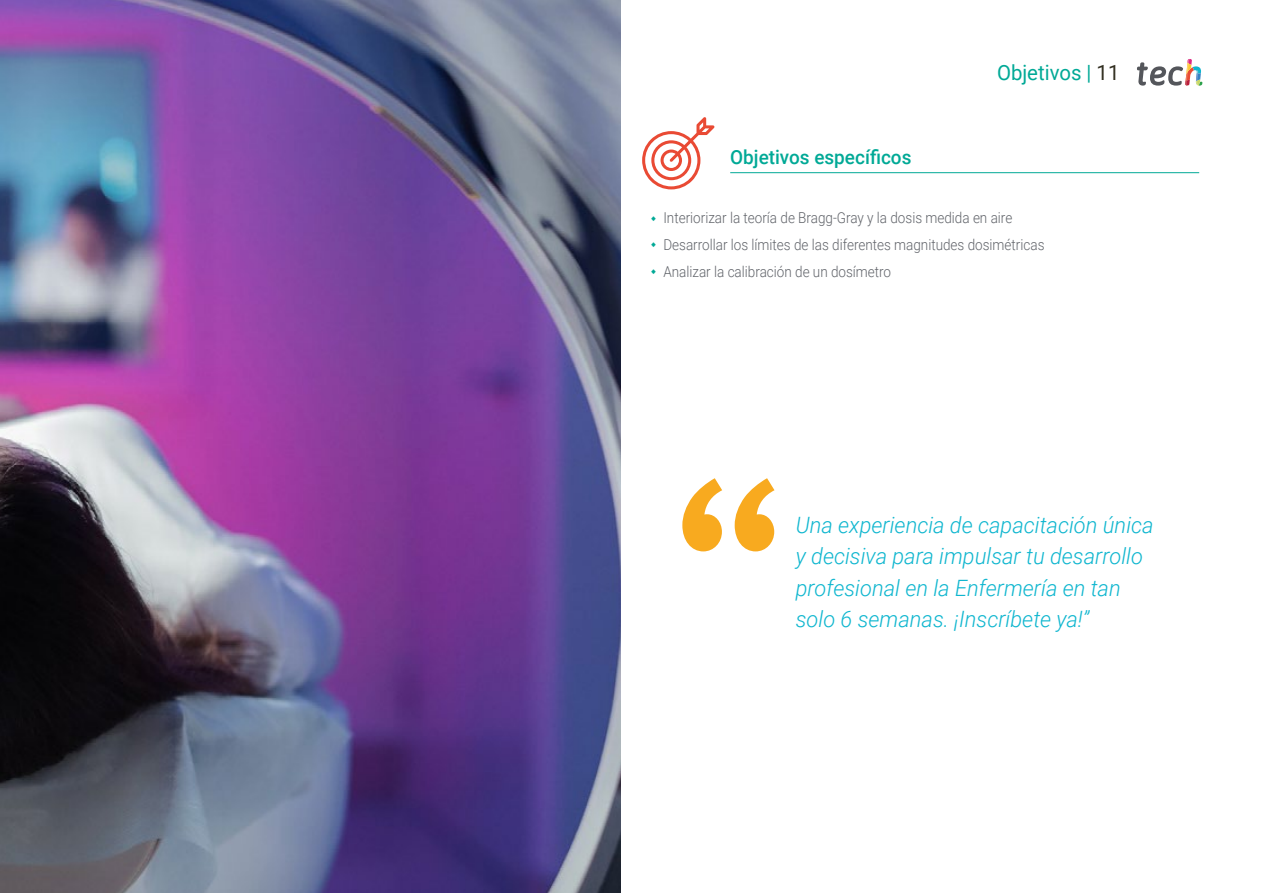
<style>
.page{position:relative;width:1263px;height:893px;background:#fff}
.page>*{position:absolute;margin:0;border:0;box-sizing:border-box;transform-origin:0 0}
.t1{font:italic 300 22.5px/31.5px "Roboto";color:#0fb6cf}
.t2{font:21px "Roboto";color:#00a996}
.t3{font:500 19.5px "Roboto";color:#00a996}
.t4{font:300 15px/26.7px "Roboto";color:#61646a;scale:.9 1}
.s1{color:#312e20}
</style>
<div class="page">
<hr style="left:730px;top:172px;width:469px;height:1px;background:#00a996">
<svg style="left:642px;top:117px;width:72px;height:72px"></svg>
<img style="left:0;top:0;width:621px;height:893px">
<svg style="left:682px;top:478px;width:92px;height:73px"></svg>
<svg style="left:1137px;top:59px;width:65px;height:27px"></svg>
<h3 class="t3" style="left:730px;top:144px;width:183px">Objetivos específicos</h3>
<h2 class="t2" style="left:997px;top:57px;width:124px">Objetivos | <span class="s1">11</span></h2>
<p class="t4" style="left:663px;top:204px;width:425px">Interiorizar la teoría de Bragg-Gray y la dosis medida en aire<br>Desarrollar los límites de las diferentes magnitudes dosimétricas<br>Analizar la calibración de un dosímetro</p>
<h1 class="t1" style="left:796px;top:508px;width:359px">Una experiencia de capacitación única y decisiva para impulsar tu desarrollo profesional en la Enfermería en tan solo 6 semanas. ¡Inscríbete ya!”</h1>
</div>
